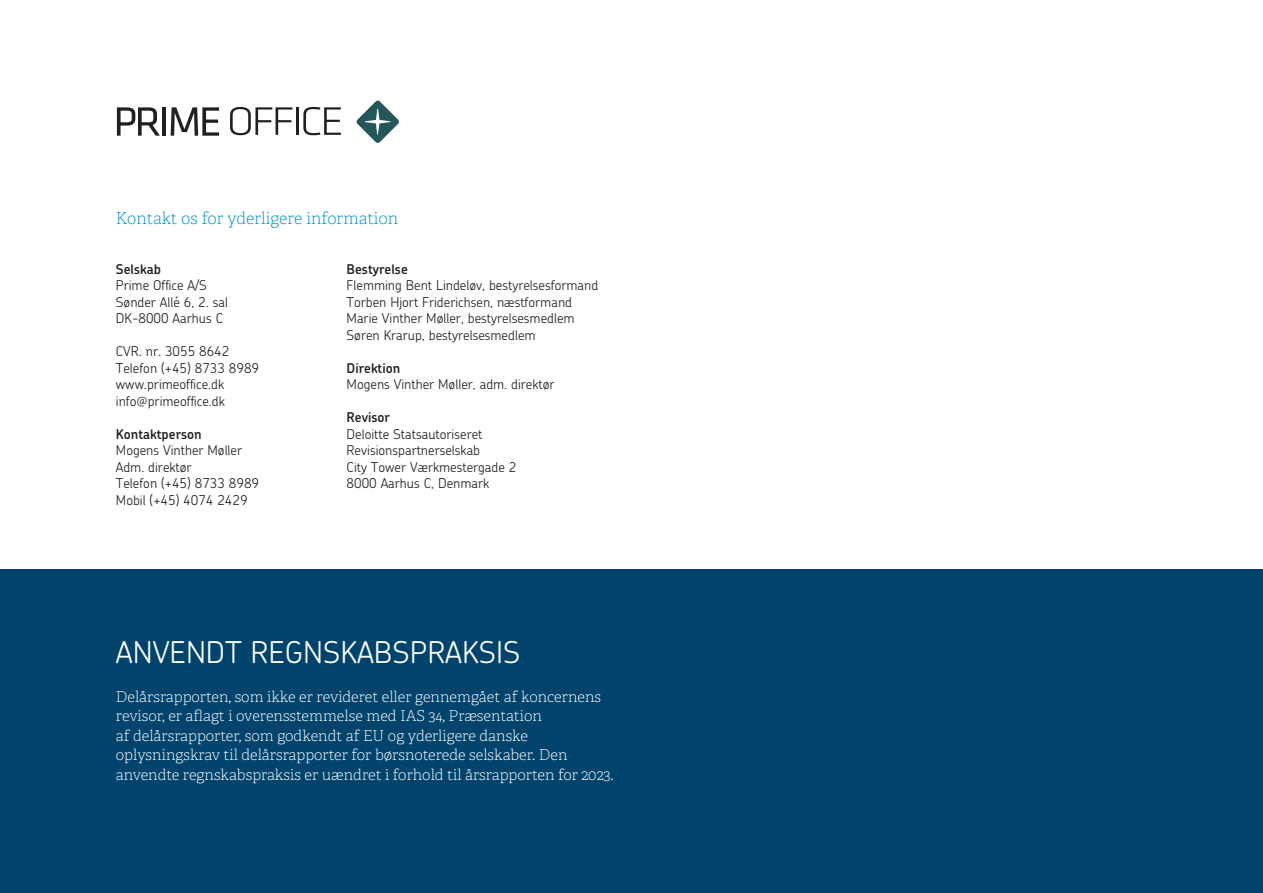
<style>
.page{position:relative;width:1263px;height:893px;background:#fff}
.page>*{position:absolute;margin:0;border:0;box-sizing:border-box;transform-origin:0 0}
.t1{font:300 30px "Chevin";color:#fff}
.t2{font:100 16.5px "Adelle CYR";color:#0092c8}
.t3{font:100 15px/19.5px "Adelle CYR";color:#fff}
.t4{font:300 13.5px/16.5px "Chevin";color:#231f20}
.t5{font:600 13.5px "Chevin";color:#231f20}
</style>
<div class="page">
<div style="left:0;top:570px;width:1263px;height:323px;background:#00446d"></div>
<svg style="left:117px;top:107px;width:43px;height:29px"></svg>
<hr style="left:163px;top:107px;width:3px;height:29px;background:#231f20">
<svg style="left:171px;top:107px;width:48px;height:29px"></svg>
<svg style="left:356px;top:100px;width:43px;height:43px"></svg>
<svg style="left:230px;top:107px;width:62px;height:28px"></svg>
<hr style="left:296px;top:107px;width:2px;height:28px;background:#231f20">
<svg style="left:303px;top:107px;width:38px;height:28px"></svg>
<p class="t2" style="left:116px;top:207px;width:284px">Kontakt os for yderligere information</p>
<p class="t5" style="left:116px;top:260px;width:47px">Selskab</p>
<p class="t4" style="left:116px;top:277px;width:114px">Prime Office A/S<br>Sønder Allé 6, 2. sal<br>DK-8000 Aarhus C</p>
<p class="t4" style="left:116px;top:343px;width:145px">CVR. nr. 3055 8642<br>Telefon (+45) 8733 8989 www.primeoffice.dk info@primeoffice.dk</p>
<p class="t5" style="left:116px;top:425px;width:87px">Kontaktperson</p>
<p class="t4" style="left:116px;top:442px;width:145px">Mogens Vinther Møller<br>Adm. direktør<br>Telefon (+45) 8733 8989<br>Mobil (+45) 4074 2429</p>
<p class="t5" style="left:347px;top:260px;width:63px">Bestyrelse</p>
<p class="t4" style="left:347px;top:277px;width:253px">Flemming Bent Lindeløv, bestyrelsesformand Torben Hjort Friderichsen, næstformand Marie Vinther Møller, bestyrelsesmedlem Søren Krarup, bestyrelsesmedlem</p>
<p class="t5" style="left:347px;top:359px;width:55px">Direktion</p>
<p class="t4" style="left:347px;top:376px;width:209px">Mogens Vinther Møller, adm. direktør</p>
<p class="t5" style="left:347px;top:408px;width:45px">Revisor</p>
<p class="t4" style="left:347px;top:425px;width:171px">Deloitte Statsautoriseret<br>Revisionspartnerselskab<br>City Tower Værkmestergade 2<br>8000 Aarhus C, Denmark</p>
<h1 class="t1" style="left:116px;top:633px;width:406px">ANVENDT REGNSKABSPRAKSIS</h1>
<p class="t3" style="left:116px;top:686px;width:499px">Delårsrapporten, som ikke er revideret eller gennemgået af koncernens revisor, er aflagt i overensstemmelse med IAS 34, Præsentation<br>af delårsrapporter, som godkendt af EU og yderligere danske oplysningskrav til delårsrapporter for børsnoterede selskaber. Den anvendte regnskabspraksis er uændret i forhold til årsrapporten for 2023.</p>
</div>
